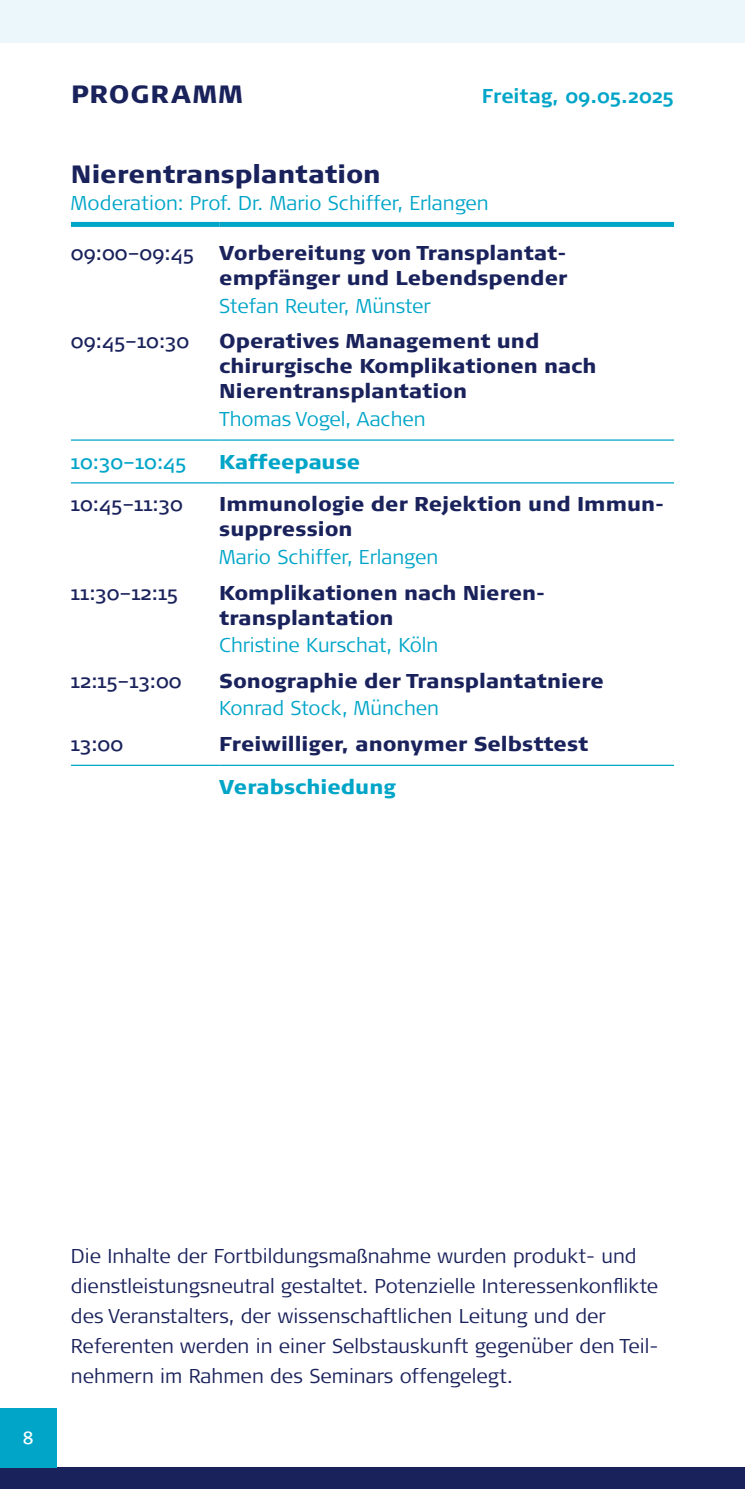
<style>
.page{position:relative;width:745px;height:1489px;background:#fff}
.page>*{position:absolute;margin:0;border:0;box-sizing:border-box;transform-origin:0 0}
.t1{font:900 25px "Signa Pro";color:#1a225c}
.t2{font:900 25px "Signa Pro";letter-spacing:.04em;color:#1a225c}
.t3{font:900 20px/25px "Signa Pro";color:#1a225c}
.t4{font:300 20px/30px "Signa Pro";color:#1a225c}
.t5{font:300 20px "Signa Pro";color:#00a5c8}
.t6{font:20px "Signa Pro";color:#1a225c}
.t7{font:900 20px "Signa Pro";color:#00a5c8}
.t8{font:700 20px "Signa Pro";color:#00a5c8}
.t9{font:20px "Signa Pro";color:#00a5c8}
.t10{font:17.5px "Signa Pro";color:#fff}
</style>
<div class="page">
<div style="left:0;top:1467px;width:744px;height:21px;background:#1a225c"></div>
<div style="left:0;top:0;width:744px;height:43px;background:#ecf7fb"></div>
<div style="left:0;top:1407px;width:57px;height:60px;background:#00a5c8"></div>
<hr style="left:71px;top:439px;width:148px;height:1px;background:#00a5c8">
<hr style="left:219px;top:439px;width:454px;height:1px;background:#00a5c8">
<hr style="left:71px;top:482px;width:148px;height:1px;background:#00a5c8">
<hr style="left:219px;top:482px;width:454px;height:1px;background:#00a5c8">
<div style="left:71px;top:222px;width:148px;height:5px;background:#00a5c8"></div>
<div style="left:219px;top:222px;width:454px;height:5px;background:#00a5c8"></div>
<hr style="left:71px;top:764px;width:148px;height:2px;background:#00a5c8">
<hr style="left:219px;top:764px;width:454px;height:2px;background:#00a5c8">
<p class="t2" style="left:71px;top:77px;width:173px">PROGRAMM</p>
<p class="t8" style="left:481px;top:82px;width:193px">Freitag, 09.05.2025</p>
<p class="t1" style="left:71px;top:157px;width:311px">Nierentransplantation</p>
<p class="t5" style="left:71px;top:189px;width:419px">Moderation: Prof. Dr. Mario Schiffer, Erlangen</p>
<p class="t6" style="left:71px;top:239px;width:124px">09:00–09:45</p>
<p class="t3" style="left:219px;top:240px;width:349px">Vorbereitung von Transplantat&shy;empfänger und Lebendspender</p>
<p class="t5" style="left:219px;top:292px;width:213px">Stefan Reuter, Münster</p>
<p class="t6" style="left:71px;top:327px;width:120px">09:45–10:30</p>
<p class="t3" style="left:219px;top:328px;width:378px">Operatives Management und chirurgische Komplikationen nach<br>Nierentransplantation</p>
<p class="t5" style="left:219px;top:405px;width:208px">Thomas Vogel, Aachen</p>
<p class="t9" style="left:71px;top:448px;width:117px">10:30–10:45</p>
<p class="t7" style="left:219px;top:448px;width:142px">Kaffeepause</p>
<p class="t6" style="left:71px;top:490px;width:113px">10:45–11:30</p>
<p class="t3" style="left:219px;top:491px;width:446px">Immunologie der Rejektion und Immun&shy;suppression</p>
<p class="t5" style="left:219px;top:543px;width:220px">Mario Schiffer, Erlangen</p>
<p class="t6" style="left:71px;top:579px;width:109px">11:30–12:15</p>
<p class="t3" style="left:219px;top:579px;width:324px">Komplikationen nach Nieren&shy;transplantation</p>
<p class="t5" style="left:219px;top:631px;width:220px">Christine Kurschat, Köln</p>
<p class="t6" style="left:71px;top:667px;width:112px">12:15–13:00</p>
<p class="t3" style="left:219px;top:667px;width:386px">Sonographie der Transplantatniere</p>
<p class="t5" style="left:219px;top:694px;width:221px">Konrad Stock, München</p>
<p class="t6" style="left:71px;top:730px;width:54px">13:00</p>
<p class="t3" style="left:219px;top:730px;width:370px">Freiwilliger, anonymer Selbsttest</p>
<p class="t7" style="left:219px;top:773px;width:178px">Verabschiedung</p>
<p class="t10" style="left:23px;top:1425px;width:12px">8</p>
<p class="t4" style="left:71px;top:1239px;width:588px">Die Inhalte der Fortbildungsmaßnahme wurden produkt- und dienstleistungsneutral gestaltet. Potenzielle Interessenkonflikte des Veranstalters, der wissenschaftlichen Leitung und der Referenten werden in einer Selbstauskunft gegenüber den Teil&shy;nehmern im Rahmen des Seminars offengelegt.</p>
</div>
